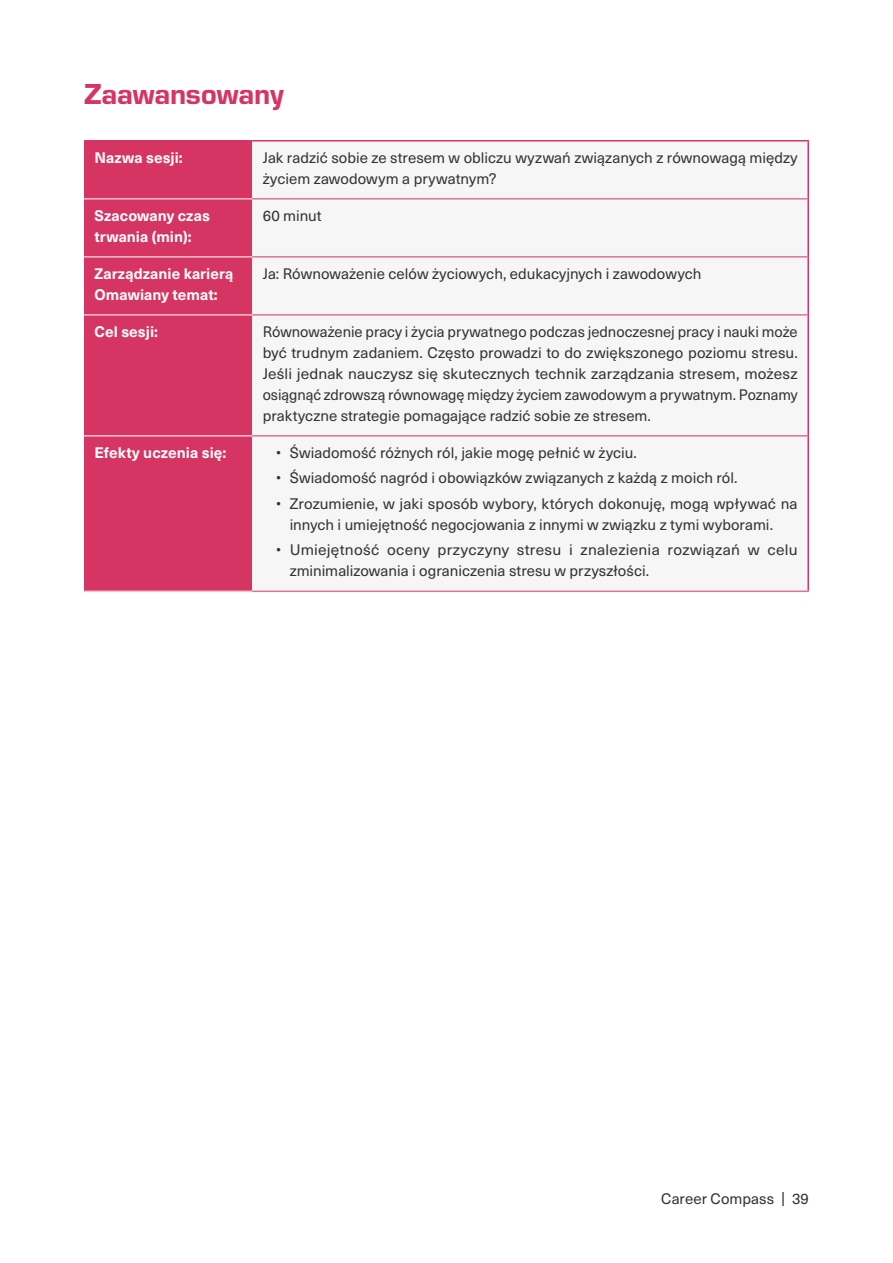
<style>
.page{position:relative;width:893px;height:1263px;background:#fff}
.page>*{position:absolute;margin:0;border:0;box-sizing:border-box;transform-origin:0 0}
.t1{font:30px "Eurostile Hea";letter-spacing:-.005em;color:#d63563}
.t2{font:15px/21px "Neue Haas Unica W1 G";letter-spacing:.005em;color:#323232}
.t3{font:700 15px/21px "Neue Haas Unica W1 G";letter-spacing:.005em;color:#fff}
</style>
<div class="page">
<div style="left:84px;top:142px;width:168px;height:448px;background:#d63563"></div>
<hr style="left:84px;top:256px;width:168px;height:2px;background:#f3c2d0">
<hr style="left:84px;top:314px;width:168px;height:2px;background:#f3c2d0">
<hr style="left:84px;top:435px;width:168px;height:2px;background:#f3c2d0">
<hr style="left:84px;top:140px;width:168px;height:2px;background:#d63563">
<hr style="left:84px;top:198px;width:168px;height:2px;background:#f3c2d0">
<hr style="left:84px;top:590px;width:168px;height:2px;background:#f3c2d0">
<hr style="left:807px;top:142px;width:2px;height:57px;background:#d63563">
<hr style="left:252px;top:140px;width:557px;height:2px;background:#d63563">
<hr style="left:252px;top:198px;width:555px;height:2px;background:#e27192">
<hr style="left:807px;top:199px;width:2px;height:58px;background:#d63563">
<hr style="left:252px;top:256px;width:555px;height:2px;background:#e27192">
<hr style="left:807px;top:257px;width:2px;height:58px;background:#d63563">
<hr style="left:252px;top:314px;width:555px;height:2px;background:#e27192">
<hr style="left:807px;top:315px;width:2px;height:121px;background:#d63563">
<hr style="left:252px;top:435px;width:555px;height:2px;background:#e27192">
<hr style="left:807px;top:436px;width:2px;height:154px;background:#d63563">
<hr style="left:252px;top:590px;width:557px;height:2px;background:#e27192">
<h1 class="t1" style="left:84px;top:73px;width:201px">Zaawansowany</h1>
<p class="t3" style="left:95px;top:146px;width:90px">Nazwa sesji:</p>
<p class="t2" style="left:263px;top:146px;width:536px">Jak radzić sobie ze stresem w obliczu wyzwań związanych z równowagą między życiem zawodowym a prywatnym?</p>
<p class="t3" style="left:95px;top:204px;width:117px">Szacowany czas trwania (min):</p>
<p class="t2" style="left:263px;top:204px;width:61px">60 minut</p>
<p class="t3" style="left:95px;top:262px;width:140px">Zarządzanie karierą<br>Omawiany temat:</p>
<p class="t2" style="left:263px;top:262px;width:440px">Ja: Równoważenie celów życiowych, edukacyjnych i zawodowych</p>
<p class="t3" style="left:95px;top:320px;width:65px">Cel sesji:</p>
<p class="t2" style="left:263px;top:320px;width:536px;text-align:justify">Równoważenie pracy i życia prywatnego podczas jednoczesnej pracy i nauki może być trudnym zadaniem. Często prowadzi to do zwiększonego poziomu stresu.<br>Jeśli jednak nauczysz się skutecznych technik zarządzania stresem, możesz osiągnąć zdrowszą równowagę między życiem zawodowym a prywatnym. Poznamy praktyczne strategie pomagające radzić sobie ze stresem.</p>
<p class="t3" style="left:95px;top:441px;width:133px">Efekty uczenia się:</p>
<p class="t2" style="left:276px;top:441px;width:362px">• Świadomość różnych ról, jakie mogę pełnić w życiu.</p>
<p class="t2" style="left:276px;top:467px;width:463px">• Świadomość nagród i obowiązków związanych z każdą z moich ról.</p>
<p class="t2" style="left:290px;top:492px;width:509px;text-indent:-14px">• Zrozumienie, w jaki sposób wybory, których dokonuję, mogą wpływać na innych i umiejętność negocjowania z innymi w związku z tymi wyborami.</p>
<p class="t2" style="left:290px;top:539px;width:509px;text-indent:-14px">• Umiejętność oceny przyczyny stresu i znalezienia rozwiązań w celu zminimalizowania i ograniczenia stresu w przyszłości.</p>
<p class="t2" style="left:661px;top:1187px;width:149px">Career Compass | 39</p>
</div>
